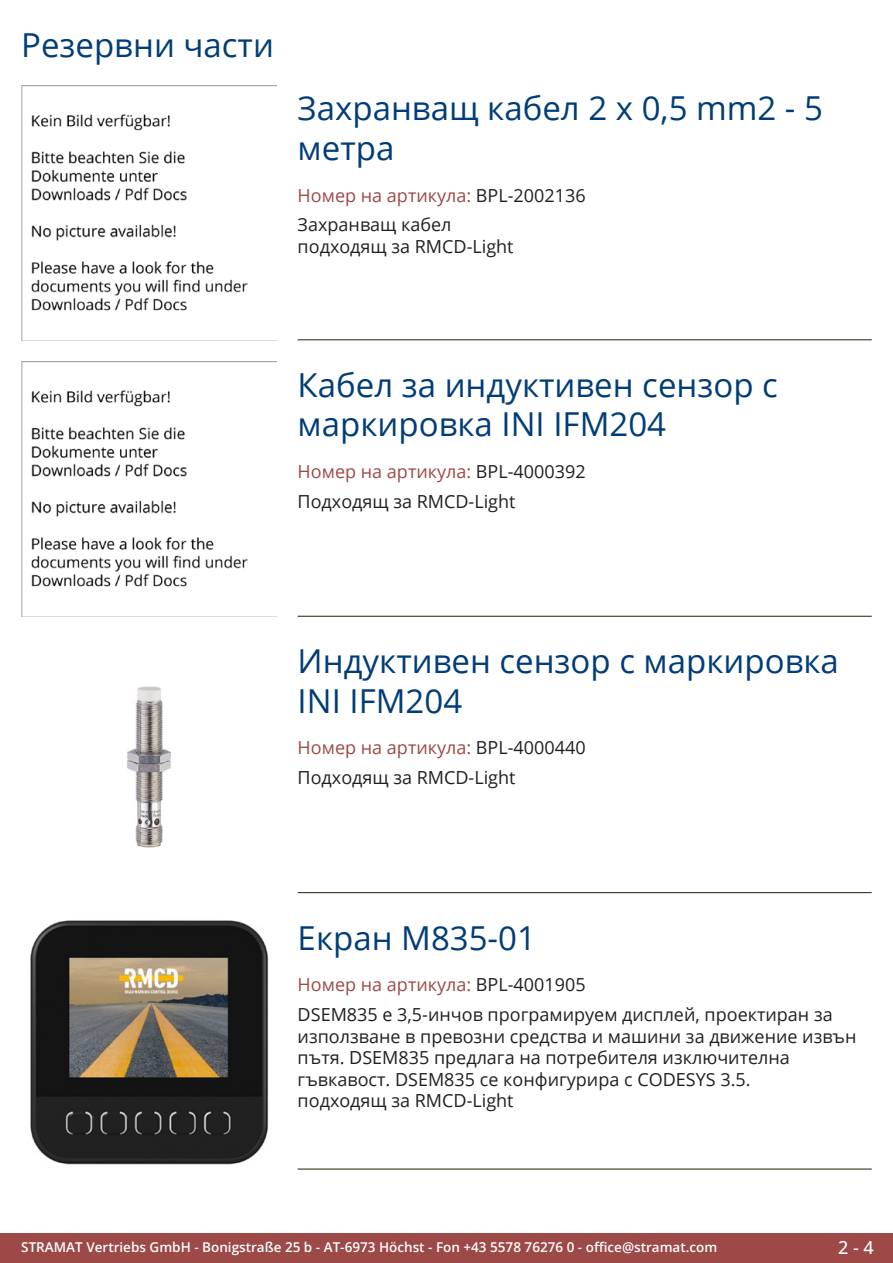
<style>
.page{position:relative;width:893px;height:1263px;background:#fff}
.page>*{position:absolute;margin:0;border:0;box-sizing:border-box;transform-origin:0 0}
.Produkttitel{font:33px/39.6px "Open Sans";color:#003d78}
.RastTitel{font:33px "Open Sans";color:#003d78}
.Beschreibung_Text{font:18px/21.6px "Open Sans";color:#231f20}
.TechDaten_Überschrif{font:18px "Open Sans";color:#9c4948}
.t1{font:500 18px "Open Sans";color:#fff}
.t2{font:600 13.5px "Open Sans";color:#fff}
.s1{color:#231f20}
</style>
<div class="page">
<div style="left:0;top:1233px;width:893px;height:30px;background:#9c4948"></div>
<hr style="left:298px;top:340px;width:574px;height:1px;background:#201d08">
<hr style="left:298px;top:616px;width:574px;height:1px;background:#201d08">
<hr style="left:298px;top:892px;width:574px;height:1px;background:#201d08">
<hr style="left:298px;top:1169px;width:574px;height:1px;background:#201d08">
<img style="left:21px;top:85px;width:255px;height:255px">
<img style="left:21px;top:361px;width:255px;height:256px">
<img style="left:127px;top:686px;width:45px;height:162px">
<img style="left:30px;top:920px;width:239px;height:245px">
<p class="RastTitel" style="left:21px;top:22px;width:254px">Резервни части</p>
<p class="Produkttitel" style="left:298px;top:88px;width:527px">Захранващ кабел 2 x 0,5 mm2 - 5 метра</p>
<p class="TechDaten_Überschrif" style="left:298px;top:183px;width:290px">Номер на артикула: <span class="s1">BPL-2002136</span></p>
<p class="Beschreibung_Text" style="left:298px;top:214px;width:217px">Захранващ кабел подходящ за RMCD-Light</p>
<p class="Produkttitel" style="left:298px;top:364px;width:482px">Кабел за индуктивен сензор с маркировка INI IFM204</p>
<p class="TechDaten_Überschrif" style="left:298px;top:459px;width:290px">Номер на артикула: <span class="s1">BPL-4000392</span></p>
<p class="Beschreibung_Text" style="left:298px;top:490px;width:219px">Подходящ за RMCD-Light</p>
<p class="Produkttitel" style="left:298px;top:640px;width:543px">Индуктивен сензор с маркировка<br>INI IFM204</p>
<p class="TechDaten_Überschrif" style="left:298px;top:735px;width:290px">Номер на артикула: <span class="s1">BPL-4000440</span></p>
<p class="Beschreibung_Text" style="left:298px;top:766px;width:219px">Подходящ за RMCD-Light</p>
<p class="Produkttitel" style="left:298px;top:917px;width:240px">Екран M835-01</p>
<p class="TechDaten_Überschrif" style="left:298px;top:972px;width:290px">Номер на артикула: <span class="s1">BPL-4001905</span></p>
<p class="Beschreibung_Text" style="left:298px;top:1003px;width:560px">DSEM835 е 3,5-инчов програмируем дисплей, проектиран за използване в превозни средства и машини за движение извън пътя. DSEM835 предлага на потребителя изключителна гъвкавост. DSEM835 се конфигурира с CODESYS 3.5.<br>подходящ за RMCD-Light</p>
<p class="t2" style="left:21px;top:1238px;width:698px">STRAMAT Vertriebs GmbH - Bonigstraße 25 b - AT-6973 Höchst - Fon +43 5578 76276 0 - office@stramat.com</p>
<p class="t1" style="left:838px;top:1234px;width:37px">2 - 4</p>
</div>
